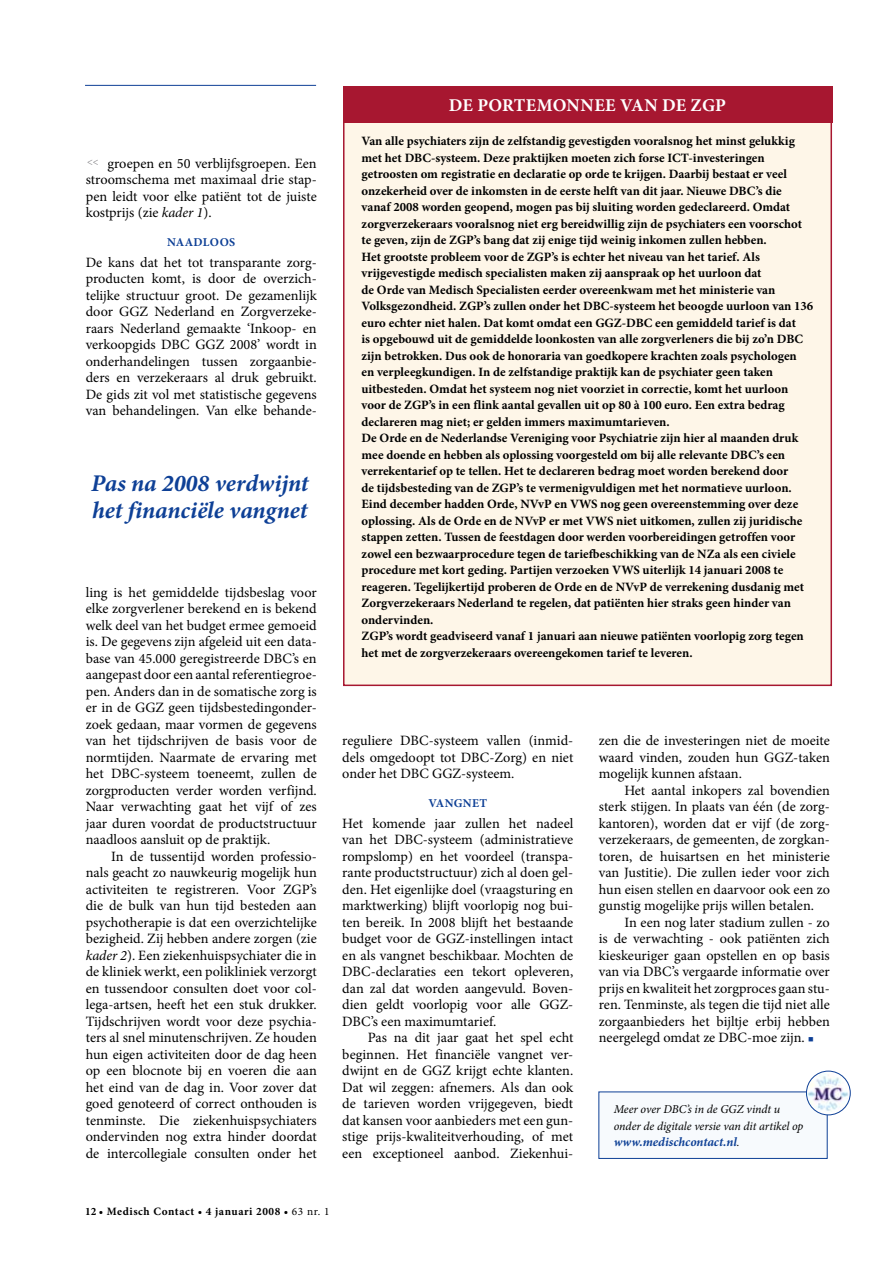
<style>
.page{position:relative;width:893px;height:1263px;background:#fff}
.page>*{position:absolute;margin:0;border:0;box-sizing:border-box;transform-origin:0 0}
.t1{font:italic 700 24px/27px "Minion Pro";letter-spacing:-.005em;color:#0e4096}
.t2{font:700 18px "Minion Pro";letter-spacing:.005em;color:#fff}
.t3{font:14.25px/16.5px "Minion Pro";color:#000;text-align:justify}
.t4{font:700 12.75px/16.5px "Minion Pro";color:#000}
.t5{font:italic 700 12.75px "Minion Pro";letter-spacing:-.005em;color:#0e4096}
.t6{font:italic 12px/16.5px "Minion Pro";letter-spacing:-.005em;color:#000}
.t7{font:700 12px "Minion Pro";letter-spacing:.03em;color:#0e4096}
.t8{font:700 11.25px "Minion Pro";letter-spacing:.05em;color:#000}
.t9{font:10.5px "Minion Pro";color:#818084}
.s1{font-style:italic}
.s2{color:#0e4096}
.s3{font-weight:400;font-size:12px;color:#000}
.s4{font-weight:400}
</style>
<div class="page">
<hr style="left:85px;top:85px;width:231px;height:1px;background:#0e4096">
<div style="left:344px;top:87px;width:487px;height:598px;background:#fef6e8"></div>
<div style="left:343px;top:86px;width:489px;height:37px;background:#a71730"></div>
<div style="left:598px;top:1091px;width:230px;height:68px;background:#f7fafd;border:1px solid #0e4096"></div>
<img style="left:807px;top:1073px;width:42px;height:39px">
<div style="left:806px;top:1071px;width:44px;height:44px;border:1px solid #0e4096;border-radius:50%"></div>
<p class="t3" style="left:86px;top:155px;width:233px;text-indent:22px">groepen en 50 verblijfsgroepen. Een stroomschema met maximaal drie stap&shy;pen leidt voor elke patiënt tot de juiste kostprijs (zie <span class="s1">kader 1</span>).</p>
<p class="t7" style="left:167px;top:233px;width:46px">Naadloo</p>
<p class="t7" style="left:229px;top:233px;width:8px">s</p>
<p class="t3" style="left:86px;top:254px;width:233px">De kans dat het tot transparante zorg&shy;producten komt, is door de overzich&shy;telijke structuur groot. De gezamenlijk door GGZ Nederland en Zorgverzeke&shy;raars Nederland gemaakte ‘Inkoop- en verkoopgids DBC GGZ 2008’ wordt in onderhandelingen tussen zorgaanbie&shy;ders en verzekeraars al druk gebruikt.<br>De gids zit vol met statistische gegevens van behandelingen. Van elke behande-</p>
<p class="t9" style="left:87px;top:155px;width:13px">&lt;&lt;</p>
<h1 class="t1" style="left:91px;top:470px;width:219px">Pas na 2008 verdwijnt het financiële vangnet</h1>
<p class="t3" style="left:86px;top:584px;width:233px">ling is het gemiddelde tijdsbeslag voor elke zorgverlener berekend en is bekend welk deel van het budget ermee gemoeid is. De gegevens zijn afgeleid uit een data&shy;base van 45.000 geregistreerde DBC’s en aangepast door een aantal referentiegroe&shy;pen. Anders dan in de somatische zorg is er in de GGZ geen tijdsbestedingonder&shy;zoek gedaan, maar vormen de gegevens van het tijdschrijven de basis voor de normtijden. Naarmate de ervaring met het DBC-systeem toeneemt, zullen de zorgproducten verder worden verfijnd.<br>Naar verwachting gaat het vijf of zes jaar duren voordat de productstructuur naadloos aansluit op de praktijk.</p>
<p class="t3" style="left:86px;top:848px;width:233px;text-indent:26px">In de tussentijd worden professio&shy;nals geacht zo nauwkeurig mogelijk hun activiteiten te registreren. Voor ZGP’s die de bulk van hun tijd besteden aan psychotherapie is dat een overzichtelijke bezigheid. Zij hebben andere zorgen (zie <span class="s1">kader 2</span>). Een ziekenhuispsychiater die in de kliniek werkt, een polikliniek verzorgt en tussendoor consulten doet voor col&shy;lega-artsen, heeft het een stuk drukker.<br>Tijdschrijven wordt voor deze psychia&shy;ters al snel minutenschrijven. Ze houden hun eigen activiteiten door de dag heen op een blocnote bij en voeren die aan het eind van de dag in. Voor zover dat goed genoteerd of correct onthouden is tenminste. Die ziekenhuispsychiaters ondervinden nog extra hinder doordat de intercollegiale consulten onder het</p>
<p class="t2" style="left:449px;top:93px;width:131px">De portemonnee</p>
<p class="t2" style="left:620px;top:93px;width:14px">van</p>
<p class="t2" style="left:662px;top:93px;width:65px">de ZGP</p>
<p class="t4" style="left:362px;top:133px;width:453px">Van alle psychiaters zijn de zelfstandig gevestigden vooralsnog het minst gelukkig met het DBC-systeem. Deze praktijken moeten zich forse ICT-investeringen getroosten om registratie en declaratie op orde te krijgen. Daarbij bestaat er veel onzekerheid over de inkomsten in de eerste helft van dit jaar. Nieuwe DBC’s die vanaf 2008 worden geopend, mogen pas bij sluiting worden gedeclareerd. Omdat zorgverzekeraars vooralsnog niet erg bereidwillig zijn de psychiaters een voorschot te geven, zijn de ZGP’s bang dat zij enige tijd weinig inkomen zullen hebben.<br>Het grootste probleem voor de ZGP’s is echter het niveau van het tarief. Als vrijgevestigde medisch specialisten maken zij aanspraak op het uurloon dat<br>de Orde van Medisch Specialisten eerder overeenkwam met het ministerie van Volksgezondheid. ZGP’s zullen onder het DBC-systeem het beoogde uurloon van 136 euro echter niet halen. Dat komt omdat een GGZ-DBC een gemiddeld tarief is dat<br>is opgebouwd uit de gemiddelde loonkosten van alle zorgverleners die bij zo’n DBC zijn betrokken. Dus ook de honoraria van goedkopere krachten zoals psychologen<br>en verpleegkundigen. In de zelfstandige praktijk kan de psychiater geen taken uitbesteden. Omdat het systeem nog niet voorziet in correctie, komt het uurloon voor de ZGP’s in een flink aantal gevallen uit op 80 à 100 euro. Een extra bedrag declareren mag niet; er gelden immers maximumtarieven.<br>De Orde en de Nederlandse Vereniging voor Psychiatrie zijn hier al maanden druk mee doende en hebben als oplossing voorgesteld om bij alle relevante DBC’s een verrekentarief op te tellen. Het te declareren bedrag moet worden berekend door<br>de tijdsbesteding van de ZGP’s te vermenigvuldigen met het normatieve uurloon.<br>Eind december hadden Orde, NVvP en VWS nog geen overeenstemming over deze oplossing. Als de Orde en de NVvP er met VWS niet uitkomen, zullen zij juridische stappen zetten. Tussen de feestdagen door werden voorbereidingen getroffen voor zowel een bezwaarprocedure tegen de tariefbeschikking van de NZa als een civiele procedure met kort geding. Partijen verzoeken VWS uiterlijk 14 januari 2008 te reageren. Tegelijkertijd proberen de Orde en de NVvP de verrekening dusdanig met Zorgverzekeraars Nederland te regelen, dat patiënten hier straks geen hinder van ondervinden.<br>ZGP’s wordt geadviseerd vanaf 1 januari aan nieuwe patiënten voorlopig zorg tegen het met de zorgverzekeraars overeengekomen tarief te leveren.</p>
<p class="t3" style="left:342px;top:732px;width:233px">reguliere DBC-systeem vallen (inmid&shy;dels omgedoopt tot DBC-Zorg) en niet onder het DBC GGZ-systeem.</p>
<p class="t7" style="left:428px;top:794px;width:60px">Vangnet</p>
<p class="t3" style="left:342px;top:815px;width:233px">Het komende jaar zullen het nadeel van het DBC-systeem (administratieve rompslomp) en het voordeel (transpa&shy;rante productstructuur) zich al doen gel&shy;den. Het eigenlijke doel (vraagsturing en marktwerking) blijft voorlopig nog bui&shy;ten bereik. In 2008 blijft het bestaande budget voor de GGZ-instellingen intact en als vangnet beschikbaar. Mochten de DBC-declaraties een tekort opleveren, dan zal dat worden aangevuld. Boven&shy;dien geldt voorlopig voor alle GGZ-DBC’s een maximumtarief.</p>
<p class="t3" style="left:342px;top:1029px;width:233px;text-indent:26px">Pas na dit jaar gaat het spel echt beginnen. Het financiële vangnet ver&shy;dwijnt en de GGZ krijgt echte klanten.<br>Dat wil zeggen: afnemers. Als dan ook de tarieven worden vrijgegeven, biedt dat kansen voor aanbieders met een gun&shy;stige prijs-kwaliteitverhouding, of met een exceptioneel aanbod. Ziekenhui-</p>
<p class="t3" style="left:599px;top:732px;width:233px">zen die de investeringen niet de moeite waard vinden, zouden hun GGZ-taken mogelijk kunnen afstaan.</p>
<p class="t3" style="left:599px;top:782px;width:233px;text-indent:26px">Het aantal inkopers zal bovendien sterk stijgen. In plaats van één (de zorg&shy;kantoren), worden dat er vijf (de zorg&shy;verzekeraars, de gemeenten, de zorgkan&shy;toren, de huisartsen en het ministerie van Justitie). Die zullen ieder voor zich hun eisen stellen en daarvoor ook een zo gunstig mogelijke prijs willen betalen.</p>
<p class="t3" style="left:599px;top:914px;width:233px;text-indent:26px">In een nog later stadium zullen - zo is de verwachting - ook patiënten zich kieskeuriger gaan opstellen en op basis van via DBC’s vergaarde informatie over prijs en kwaliteit het zorgproces gaan stu&shy;ren. Tenminste, als tegen die tijd niet alle zorgaanbieders het bijltje erbij hebben neergelegd omdat ze DBC-moe zijn. <span class="s2">■</span></p>
<p class="t6" style="left:614px;top:1101px;width:191px">Meer over DBC’s in de GGZ vindt u onder de digitale versie van dit artikel op</p>
<p class="t5" style="left:614px;top:1133px;width:127px">www.medischcontact.nl<span class="s3">.</span></p>
<p class="t8" style="left:85px;top:1203px;width:246px">12 • Medisch Contact • 4 januari 2008 • <span class="s4">63 nr. 1</span></p>
</div>
